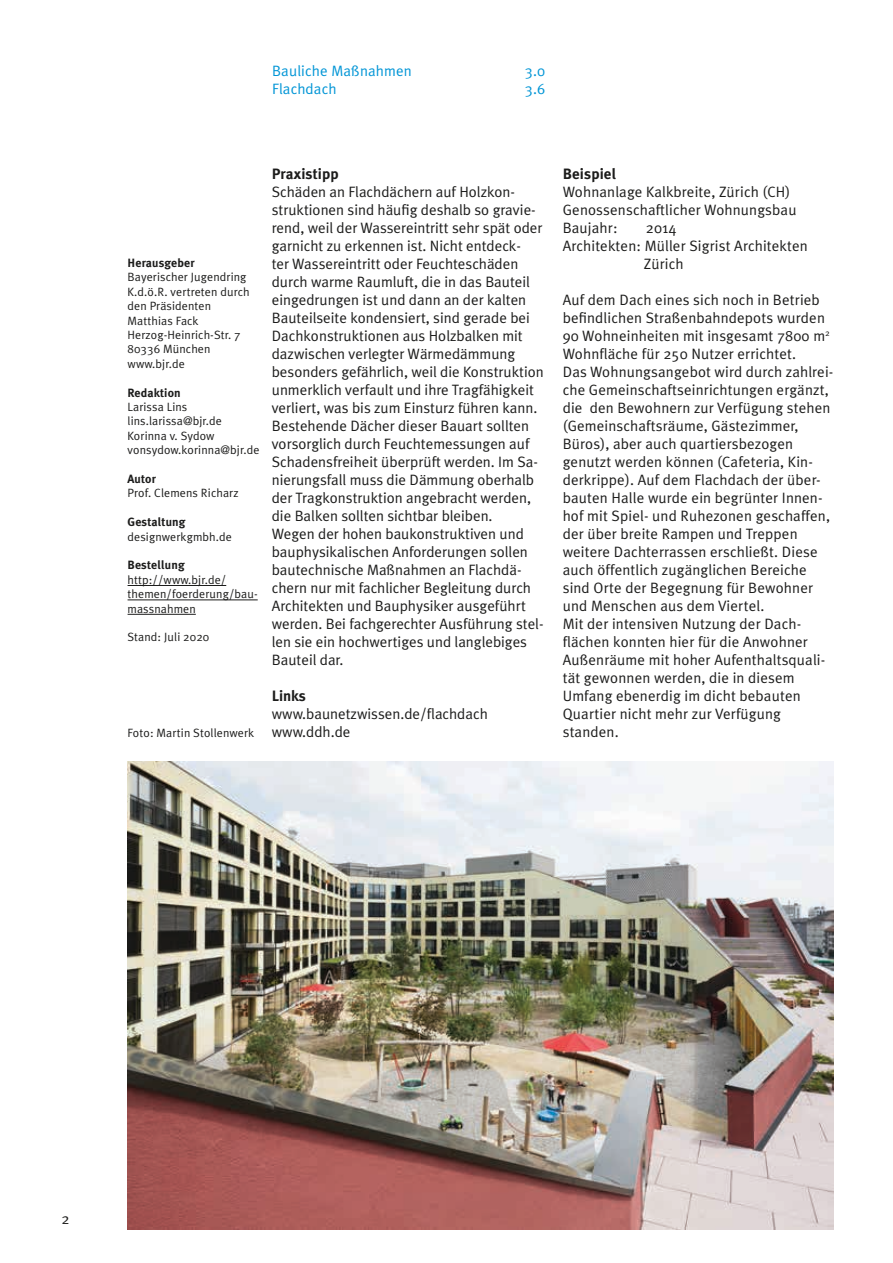
<style>
.page{position:relative;width:893px;height:1263px;background:#fff}
.page>*{position:absolute;margin:0;border:0;box-sizing:border-box;transform-origin:0 0}
.t1{font:15px/18px "Meta Plus Normal";color:#1c1c1b}
.t2{font:15px "Meta Plus Normal";letter-spacing:.01em;color:#0095d6}
.t3{font:700 15px "Meta Plus";letter-spacing:.01em;color:#1c1c1b}
.t4{font:12px/14.4px "Meta Plus Normal";letter-spacing:.01em;color:#1c1c1b}
.t5{font:700 12px "Meta Plus";letter-spacing:.01em;color:#1c1c1b}
</style>
<div class="page">
<hr style="left:128px;top:585px;width:98px;height:1px;background:#1c1c1b">
<hr style="left:128px;top:600px;width:130px;height:1px;background:#1c1c1b">
<hr style="left:128px;top:614px;width:68px;height:1px;background:#1c1c1b">
<img style="left:128px;top:761px;width:705px;height:468px">
<p class="t2" style="left:272px;top:62px;width:141px">Bauliche Maßnahmen</p>
<p class="t2" style="left:525px;top:62px;width:22px">3.0</p>
<p class="t2" style="left:272px;top:80px;width:66px">Flachdach</p>
<p class="t2" style="left:525px;top:80px;width:22px">3.6</p>
<p class="t5" style="left:128px;top:256px;width:69px">Herausgeber</p>
<p class="t4" style="left:128px;top:270px;width:124px">Bayerischer Jugendring<br>K.d.ö.R. vertreten durch den Präsidenten<br>Matthias Fack<br>Herzog-Heinrich-Str. 7<br>80336 München www.bjr.de</p>
<p class="t5" style="left:128px;top:385px;width:55px">Redaktion</p>
<p class="t4" style="left:128px;top:399px;width:133px">Larissa Lins lins.larissa@bjr.de<br>Korinna v. Sydow vonsydow.korinna@bjr.de</p>
<p class="t5" style="left:128px;top:472px;width:30px">Autor</p>
<p class="t4" style="left:128px;top:486px;width:112px">Prof. Clemens Richarz</p>
<p class="t5" style="left:128px;top:515px;width:59px">Gestaltung</p>
<p class="t4" style="left:128px;top:529px;width:106px">designwerkgmbh.de</p>
<p class="t5" style="left:128px;top:558px;width:59px">Bestellung</p>
<p class="t4" style="left:128px;top:572px;width:132px">http://www.bjr.de/ themen/foerderung/bau&shy;massnahmen</p>
<p class="t4" style="left:128px;top:630px;width:83px">Stand: Juli 2020</p>
<p class="t4" style="left:128px;top:726px;width:128px">Foto: Martin Stollenwerk</p>
<p class="t3" style="left:272px;top:165px;width:68px">Praxistipp</p>
<p class="t1" style="left:272px;top:183px;width:273px">Schäden an Flachdächern auf Holzkon&shy;struktionen sind häufig deshalb so gravie&shy;rend, weil der Wassereintritt sehr spät oder garnicht zu erkennen ist. Nicht entdeck-<br>ter Wassereintritt oder Feuchteschäden durch warme Raumluft, die in das Bauteil eingedrungen ist und dann an der kalten Bauteilseite kondensiert, sind gerade bei Dachkonstruktionen aus Holzbalken mit dazwischen verlegter Wärmedämmung besonders gefährlich, weil die Konstruktion unmerklich verfault und ihre Tragfähigkeit verliert, was bis zum Einsturz führen kann.<br>Bestehende Dächer dieser Bauart sollten vorsorglich durch Feuchtemessungen auf Schadensfreiheit überprüft werden. Im Sa&shy;nierungsfall muss die Dämmung oberhalb der Tragkonstruktion angebracht werden, die Balken sollten sichtbar bleiben.<br>Wegen der hohen baukonstruktiven und bauphysikalischen Anforderungen sollen bautechnische Maßnahmen an Flachdä&shy;chern nur mit fachlicher Begleitung durch Architekten und Bauphysiker ausgeführt werden. Bei fachgerechter Ausführung stel&shy;len sie ein hochwertiges und langlebiges Bauteil dar.</p>
<p class="t3" style="left:272px;top:687px;width:36px">Links</p>
<p class="t1" style="left:272px;top:705px;width:217px">www.baunetzwissen.de/flachdach www.ddh.de</p>
<p class="t3" style="left:563px;top:165px;width:55px">Beispiel</p>
<p class="t1" style="left:563px;top:183px;width:235px">Wohnanlage Kalkbreite, Zürich (CH)<br>Genossenschaftlicher Wohnungsbau<br>Baujahr:</p>
<p class="t1" style="left:646px;top:219px;width:32px">2014</p>
<p class="t1" style="left:563px;top:237px;width:247px">Architekten: Müller Sigrist Architekten</p>
<p class="t1" style="left:644px;top:255px;width:41px">Zürich</p>
<p class="t1" style="left:563px;top:291px;width:272px">Auf dem Dach eines sich noch in Betrieb befindlichen Straßenbahndepots wurden 90 Wohneinheiten mit insgesamt 7800 m<sup>2<br></sup>Wohnfläche für 250 Nutzer errichtet.<br>Das Wohnungsangebot wird durch zahlrei&shy;che Gemeinschaftseinrichtungen ergänzt, die den Bewohnern zur Verfügung stehen (Gemeinschaftsräume, Gästezimmer, Büros), aber auch quartiersbezogen genutzt werden können (Cafeteria, Kin&shy;derkrippe). Auf dem Flachdach der über&shy;bauten Halle wurde ein begrünter Innen&shy;hof mit Spiel- und Ruhezonen geschaffen, der über breite Rampen und Treppen weitere Dachterrassen erschließt. Diese auch öffentlich zugänglichen Bereiche sind Orte der Begegnung für Bewohner und Menschen aus dem Viertel.<br>Mit der intensiven Nutzung der Dach&shy;flächen konnten hier für die Anwohner Außenräume mit hoher Aufenthaltsquali&shy;tät gewonnen werden, die in diesem Umfang ebenerdig im dicht bebauten Quartier nicht mehr zur Verfügung standen.</p>
<p class="t1" style="left:62px;top:1209px;width:10px">2</p>
</div>
